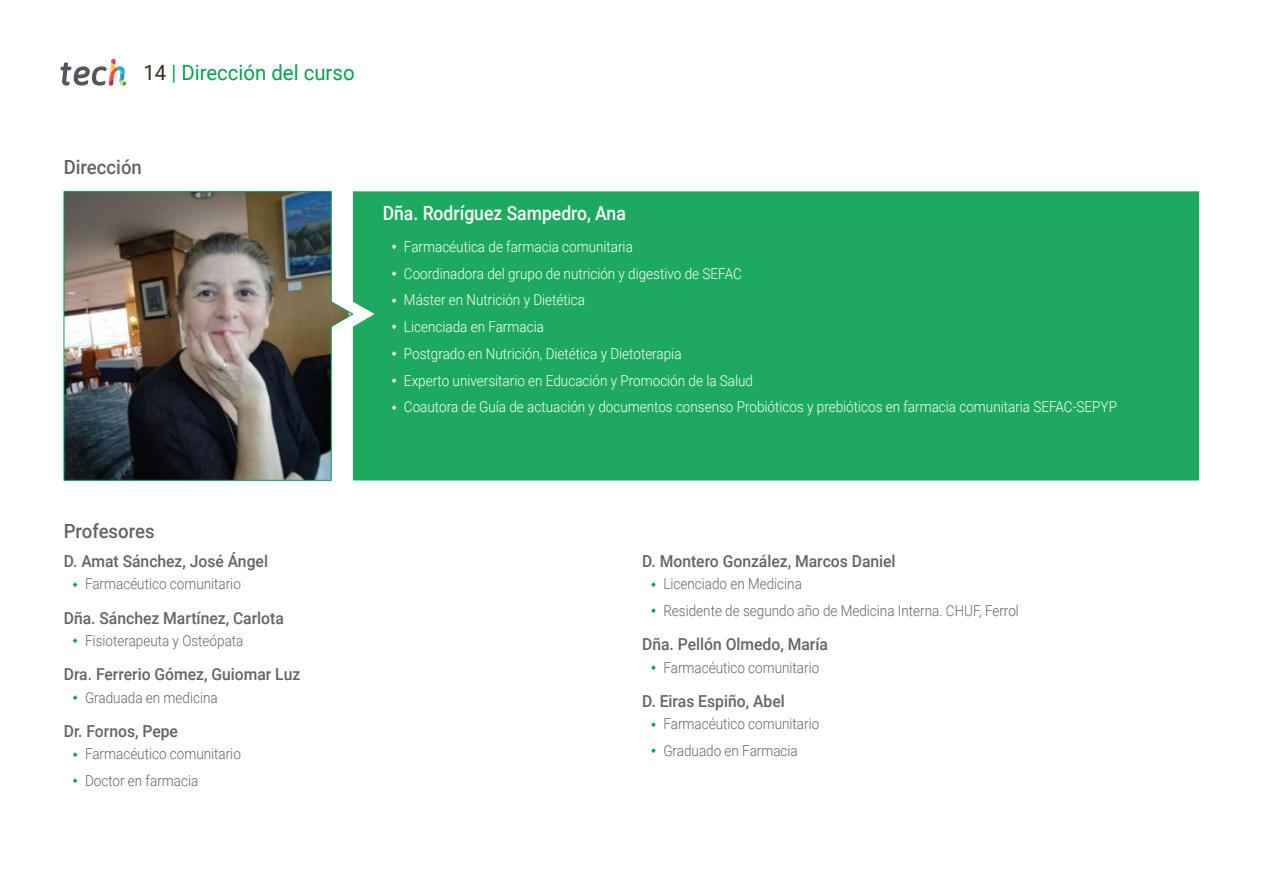
<style>
.page{position:relative;width:1263px;height:893px;background:#fff}
.page>*{position:absolute;margin:0;border:0;box-sizing:border-box;transform-origin:0 0}
.t1{font:21px "Roboto";color:#04a14d}
.t2{font:500 19.5px "Roboto";color:#fff;scale:.9 1}
.t3{font:500 19.5px "Roboto";color:#61646a;scale:.95 1}
.t4{font:500 16.5px "Roboto";color:#61646a;scale:.95 1}
.t5{font:300 15px/26.7px "Roboto";color:#fff;scale:.9 1}
.t6{font:300 15px/26.7px "Roboto";color:#61646a;scale:.9 1}
.s1{color:#312e20}
</style>
<div class="page">
<svg style="left:61px;top:59px;width:65px;height:27px"></svg>
<div style="left:353px;top:191px;width:846px;height:289px;background:#1daa5f"></div>
<img style="left:64px;top:191px;width:289px;height:290px">
<svg style="left:392px;top:244px;width:5px;height:5px"></svg>
<svg style="left:392px;top:271px;width:5px;height:5px"></svg>
<svg style="left:392px;top:298px;width:5px;height:5px"></svg>
<svg style="left:392px;top:324px;width:5px;height:5px"></svg>
<svg style="left:392px;top:351px;width:5px;height:5px"></svg>
<svg style="left:392px;top:378px;width:5px;height:5px"></svg>
<svg style="left:392px;top:405px;width:5px;height:5px"></svg>
<h1 class="t1" style="left:144px;top:57px;width:213px"><span class="s1">14</span> | Dirección del curso</h1>
<h2 class="t3" style="left:64px;top:154px;width:84px">Dirección</h2>
<h2 class="t2" style="left:383px;top:199px;width:272px">Dña. Rodríguez Sampedro, Ana</h2>
<p class="t5" style="left:404px;top:233px;width:794px">Farmacéutica de farmacia comunitaria<br>Coordinadora del grupo de nutrición y digestivo de SEFAC<br>Máster en Nutrición y Dietética<br>Licenciada en Farmacia<br>Postgrado en Nutrición, Dietética y Dietoterapia<br>Experto universitario en Educación y Promoción de la Salud<br>Coautora de Guía de actuación y documentos consenso Probióticos y prebióticos en farmacia comunitaria SEFAC-SEPYP</p>
<h2 class="t3" style="left:64px;top:517px;width:97px">Profesores</h2>
<p class="t4" style="left:64px;top:550px;width:216px">D. Amat Sánchez, José Ángel</p>
<p class="t6" style="left:85px;top:570px;width:175px">Farmacéutico comunitario</p>
<p class="t4" style="left:64px;top:606px;width:233px">Dña. Sánchez Martínez, Carlota</p>
<p class="t6" style="left:85px;top:627px;width:178px">Fisioterapeuta y Osteópata</p>
<p class="t4" style="left:64px;top:663px;width:250px">Dra. Ferrerio Gómez, Guiomar Luz</p>
<p class="t6" style="left:85px;top:683px;width:149px">Graduada en medicina</p>
<p class="t4" style="left:64px;top:719px;width:122px">Dr. Fornos, Pepe</p>
<p class="t6" style="left:85px;top:740px;width:175px">Farmacéutico comunitario<br>Doctor en farmacia</p>
<p class="t4" style="left:642px;top:550px;width:268px">D. Montero González, Marcos Daniel</p>
<p class="t6" style="left:663px;top:570px;width:397px">Licenciado en Medicina<br>Residente de segundo año de Medicina Interna. CHUF, Ferrol</p>
<p class="t4" style="left:642px;top:633px;width:197px">Dña. Pellón Olmedo, María</p>
<p class="t6" style="left:663px;top:654px;width:175px">Farmacéutico comunitario</p>
<p class="t4" style="left:642px;top:690px;width:152px">D. Eiras Espiño, Abel</p>
<p class="t6" style="left:663px;top:710px;width:175px">Farmacéutico comunitario<br>Graduado en Farmacia</p>
</div>
